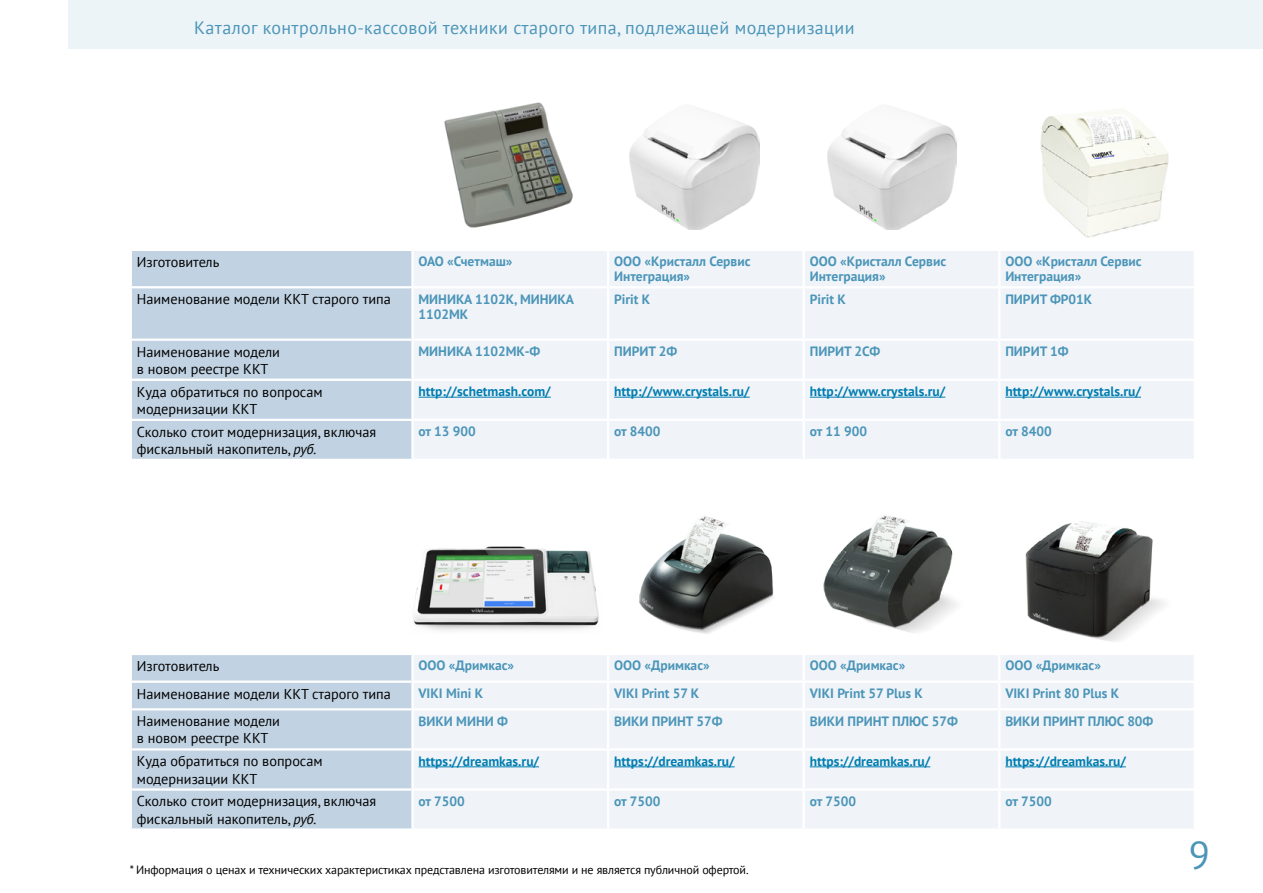
<style>
.page{position:relative;width:1263px;height:893px;background:#fff}
.page>*{position:absolute;margin:0;border:0;box-sizing:border-box;transform-origin:0 0}
.t1{font:38.7px "PT Sans";color:#4b95b8}
.t2{font:18px "PT Sans";letter-spacing:.02em;color:#4b95b8}
.t3{font:14.25px/17.1px "PT Sans";color:#000}
.t4{font:700 13.5px/15px "PT Sans";color:#4b95b8}
.t5{font:700 13.5px "PT Sans";color:#007db0}
.t6{font:12px "PT Sans";letter-spacing:-.01em;color:#000}
.s1{font-style:italic}
</style>
<div class="page">
<div style="left:68px;top:0;width:1195px;height:49px;background:#edf4f8"></div>
<div style="left:132px;top:251px;width:279px;height:208px;background:#c1d3e3"></div>
<div style="left:414px;top:251px;width:780px;height:208px;background:#f0f4f9"></div>
<hr style="left:998px;top:251px;width:2px;height:35px;background:#fff">
<hr style="left:130px;top:286px;width:282px;height:2px;background:#fff">
<hr style="left:412px;top:286px;width:196px;height:2px;background:#fff">
<hr style="left:608px;top:286px;width:196px;height:2px;background:#fff">
<hr style="left:804px;top:286px;width:195px;height:2px;background:#fff">
<hr style="left:999px;top:286px;width:197px;height:2px;background:#fff">
<hr style="left:998px;top:288px;width:2px;height:51px;background:#fff">
<hr style="left:130px;top:339px;width:282px;height:2px;background:#fff">
<hr style="left:412px;top:339px;width:196px;height:2px;background:#fff">
<hr style="left:608px;top:339px;width:196px;height:2px;background:#fff">
<hr style="left:804px;top:339px;width:195px;height:2px;background:#fff">
<hr style="left:999px;top:339px;width:197px;height:2px;background:#fff">
<hr style="left:998px;top:341px;width:2px;height:38px;background:#fff">
<hr style="left:130px;top:379px;width:282px;height:2px;background:#fff">
<hr style="left:412px;top:379px;width:196px;height:2px;background:#fff">
<hr style="left:608px;top:379px;width:196px;height:2px;background:#fff">
<hr style="left:804px;top:379px;width:195px;height:2px;background:#fff">
<hr style="left:999px;top:379px;width:197px;height:2px;background:#fff">
<hr style="left:998px;top:381px;width:2px;height:38px;background:#fff">
<hr style="left:130px;top:419px;width:282px;height:2px;background:#fff">
<hr style="left:412px;top:419px;width:196px;height:2px;background:#fff">
<hr style="left:608px;top:419px;width:196px;height:2px;background:#fff">
<hr style="left:804px;top:419px;width:195px;height:2px;background:#fff">
<hr style="left:999px;top:419px;width:197px;height:2px;background:#fff">
<hr style="left:998px;top:421px;width:2px;height:38px;background:#fff">
<hr style="left:607px;top:251px;width:2px;height:35px;background:#fff">
<hr style="left:802px;top:251px;width:3px;height:35px;background:#fff">
<hr style="left:607px;top:288px;width:2px;height:51px;background:#fff">
<hr style="left:802px;top:288px;width:3px;height:51px;background:#fff">
<hr style="left:607px;top:341px;width:2px;height:38px;background:#fff">
<hr style="left:802px;top:341px;width:3px;height:38px;background:#fff">
<hr style="left:607px;top:381px;width:2px;height:38px;background:#fff">
<hr style="left:802px;top:381px;width:3px;height:38px;background:#fff">
<hr style="left:607px;top:421px;width:2px;height:38px;background:#fff">
<hr style="left:802px;top:421px;width:3px;height:38px;background:#fff">
<hr style="left:418px;top:397px;width:133px;height:1px;background:#007db0">
<hr style="left:614px;top:397px;width:136px;height:1px;background:#007db0">
<hr style="left:810px;top:397px;width:135px;height:1px;background:#007db0">
<hr style="left:1005px;top:397px;width:136px;height:1px;background:#007db0">
<div style="left:132px;top:655px;width:279px;height:173px;background:#c1d3e3"></div>
<div style="left:414px;top:655px;width:780px;height:173px;background:#f0f4f9"></div>
<hr style="left:998px;top:655px;width:2px;height:25px;background:#fff">
<hr style="left:130px;top:680px;width:282px;height:3px;background:#fff">
<hr style="left:412px;top:680px;width:196px;height:3px;background:#fff">
<hr style="left:608px;top:680px;width:196px;height:3px;background:#fff">
<hr style="left:804px;top:680px;width:195px;height:3px;background:#fff">
<hr style="left:999px;top:680px;width:197px;height:3px;background:#fff">
<hr style="left:998px;top:683px;width:2px;height:25px;background:#fff">
<hr style="left:130px;top:708px;width:282px;height:2px;background:#fff">
<hr style="left:412px;top:708px;width:196px;height:2px;background:#fff">
<hr style="left:608px;top:708px;width:196px;height:2px;background:#fff">
<hr style="left:804px;top:708px;width:195px;height:2px;background:#fff">
<hr style="left:999px;top:708px;width:197px;height:2px;background:#fff">
<hr style="left:998px;top:710px;width:2px;height:38px;background:#fff">
<hr style="left:130px;top:748px;width:282px;height:2px;background:#fff">
<hr style="left:412px;top:748px;width:196px;height:2px;background:#fff">
<hr style="left:608px;top:748px;width:196px;height:2px;background:#fff">
<hr style="left:804px;top:748px;width:195px;height:2px;background:#fff">
<hr style="left:999px;top:748px;width:197px;height:2px;background:#fff">
<hr style="left:998px;top:750px;width:2px;height:38px;background:#fff">
<hr style="left:130px;top:788px;width:282px;height:3px;background:#fff">
<hr style="left:412px;top:788px;width:196px;height:3px;background:#fff">
<hr style="left:608px;top:788px;width:196px;height:3px;background:#fff">
<hr style="left:804px;top:788px;width:195px;height:3px;background:#fff">
<hr style="left:999px;top:788px;width:197px;height:3px;background:#fff">
<hr style="left:998px;top:791px;width:2px;height:37px;background:#fff">
<hr style="left:607px;top:655px;width:2px;height:25px;background:#fff">
<hr style="left:802px;top:655px;width:3px;height:25px;background:#fff">
<hr style="left:607px;top:683px;width:2px;height:25px;background:#fff">
<hr style="left:802px;top:683px;width:3px;height:25px;background:#fff">
<hr style="left:607px;top:710px;width:2px;height:38px;background:#fff">
<hr style="left:802px;top:710px;width:3px;height:38px;background:#fff">
<hr style="left:607px;top:750px;width:2px;height:38px;background:#fff">
<hr style="left:802px;top:750px;width:3px;height:38px;background:#fff">
<hr style="left:607px;top:791px;width:2px;height:37px;background:#fff">
<hr style="left:802px;top:791px;width:3px;height:37px;background:#fff">
<hr style="left:418px;top:766px;width:121px;height:1px;background:#007db0">
<hr style="left:614px;top:766px;width:121px;height:1px;background:#007db0">
<hr style="left:810px;top:766px;width:120px;height:1px;background:#007db0">
<hr style="left:1005px;top:766px;width:121px;height:1px;background:#007db0">
<img style="left:827px;top:117px;width:130px;height:113px">
<img style="left:629px;top:117px;width:130px;height:113px">
<img style="left:1040px;top:109px;width:129px;height:129px">
<img style="left:413px;top:546px;width:186px;height:85px">
<img style="left:639px;top:516px;width:135px;height:118px">
<img style="left:823px;top:515px;width:134px;height:118px">
<img style="left:1025px;top:521px;width:139px;height:121px">
<img style="left:444px;top:102px;width:129px;height:126px">
<h2 class="t2" style="left:194px;top:17px;width:662px">Каталог контрольно-кассовой техники старого типа, подлежащей модернизации</h2>
<p class="t3" style="left:137px;top:253px;width:84px">Изготовитель</p>
<p class="t4" style="left:418px;top:254px;width:96px">ОАО «Счетмаш»</p>
<p class="t4" style="left:614px;top:254px;width:138px">ООО «Кристалл Сервис<br>Интеграция»</p>
<p class="t4" style="left:810px;top:254px;width:138px">ООО «Кристалл Сервис<br>Интеграция»</p>
<p class="t4" style="left:1005px;top:254px;width:138px">ООО «Кристалл Сервис<br>Интеграция»</p>
<p class="t3" style="left:137px;top:290px;width:255px">Наименование модели ККТ старого типа</p>
<p class="t4" style="left:418px;top:291px;width:157px">МИНИКА 1102К, МИНИКА<br>1102МК</p>
<p class="t4" style="left:614px;top:291px;width:38px">Pirit K</p>
<p class="t4" style="left:810px;top:291px;width:38px">Pirit K</p>
<p class="t4" style="left:1005px;top:291px;width:88px">ПИРИТ ФР01К</p>
<p class="t3" style="left:137px;top:343px;width:145px">Наименование модели в новом реестре ККТ</p>
<p class="t4" style="left:418px;top:344px;width:123px">МИНИКА 1102МК-Ф</p>
<p class="t4" style="left:614px;top:344px;width:65px">ПИРИТ 2Ф</p>
<p class="t4" style="left:810px;top:344px;width:72px">ПИРИТ 2СФ</p>
<p class="t4" style="left:1005px;top:344px;width:65px">ПИРИТ 1Ф</p>
<p class="t3" style="left:137px;top:383px;width:187px">Куда обратиться по вопросам модернизации ККТ</p>
<p class="t5" style="left:418px;top:382px;width:134px">http://schetmash.com/</p>
<p class="t5" style="left:614px;top:382px;width:137px">http://www.crystals.ru/</p>
<p class="t5" style="left:810px;top:382px;width:137px">http://www.crystals.ru/</p>
<p class="t5" style="left:1005px;top:382px;width:137px">http://www.crystals.ru/</p>
<p class="t3" style="left:137px;top:423px;width:241px">Сколько стоит модернизация, включая фискальный накопитель, <span class="s1">руб.</span></p>
<p class="t4" style="left:418px;top:424px;width:59px">от 13 900</p>
<p class="t4" style="left:614px;top:424px;width:48px">от 8400</p>
<p class="t4" style="left:810px;top:424px;width:59px">от 11 900</p>
<p class="t4" style="left:1005px;top:424px;width:48px">от 8400</p>
<p class="t3" style="left:137px;top:657px;width:84px">Изготовитель</p>
<p class="t4" style="left:418px;top:658px;width:97px">ООО «Дримкас»</p>
<p class="t4" style="left:614px;top:658px;width:97px">ООО «Дримкас»</p>
<p class="t4" style="left:810px;top:658px;width:97px">ООО «Дримкас»</p>
<p class="t4" style="left:1005px;top:658px;width:97px">ООО «Дримкас»</p>
<p class="t3" style="left:137px;top:685px;width:255px">Наименование модели ККТ старого типа</p>
<p class="t4" style="left:418px;top:686px;width:66px">VIKI Mini K</p>
<p class="t4" style="left:614px;top:686px;width:87px">VIKI Print 57 K</p>
<p class="t4" style="left:810px;top:686px;width:115px">VIKI Print 57 Plus K</p>
<p class="t4" style="left:1005px;top:686px;width:115px">VIKI Print 80 Plus K</p>
<p class="t3" style="left:137px;top:712px;width:145px">Наименование модели в новом реестре ККТ</p>
<p class="t4" style="left:418px;top:713px;width:91px">ВИКИ МИНИ Ф</p>
<p class="t4" style="left:614px;top:713px;width:110px">ВИКИ ПРИНТ 57Ф</p>
<p class="t4" style="left:810px;top:713px;width:150px">ВИКИ ПРИНТ ПЛЮС 57Ф</p>
<p class="t4" style="left:1005px;top:713px;width:150px">ВИКИ ПРИНТ ПЛЮС 80Ф</p>
<p class="t3" style="left:137px;top:752px;width:187px">Куда обратиться по вопросам модернизации ККТ</p>
<p class="t5" style="left:418px;top:752px;width:122px">https://dreamkas.ru/</p>
<p class="t5" style="left:614px;top:752px;width:122px">https://dreamkas.ru/</p>
<p class="t5" style="left:810px;top:752px;width:122px">https://dreamkas.ru/</p>
<p class="t5" style="left:1005px;top:752px;width:122px">https://dreamkas.ru/</p>
<p class="t3" style="left:137px;top:793px;width:241px">Сколько стоит модернизация, включая фискальный накопитель, <span class="s1">руб.</span></p>
<p class="t4" style="left:418px;top:793px;width:48px">от 7500</p>
<p class="t4" style="left:614px;top:793px;width:48px">от 7500</p>
<p class="t4" style="left:810px;top:793px;width:48px">от 7500</p>
<p class="t4" style="left:1005px;top:793px;width:48px">от 7500</p>
<p class="t6" style="left:130px;top:862px;width:620px">* Информация о ценах и технических характеристиках представлена изготовителями и не является публичной офертой.</p>
<h1 class="t1" style="left:1189px;top:831px;width:23px">9</h1>
</div>
